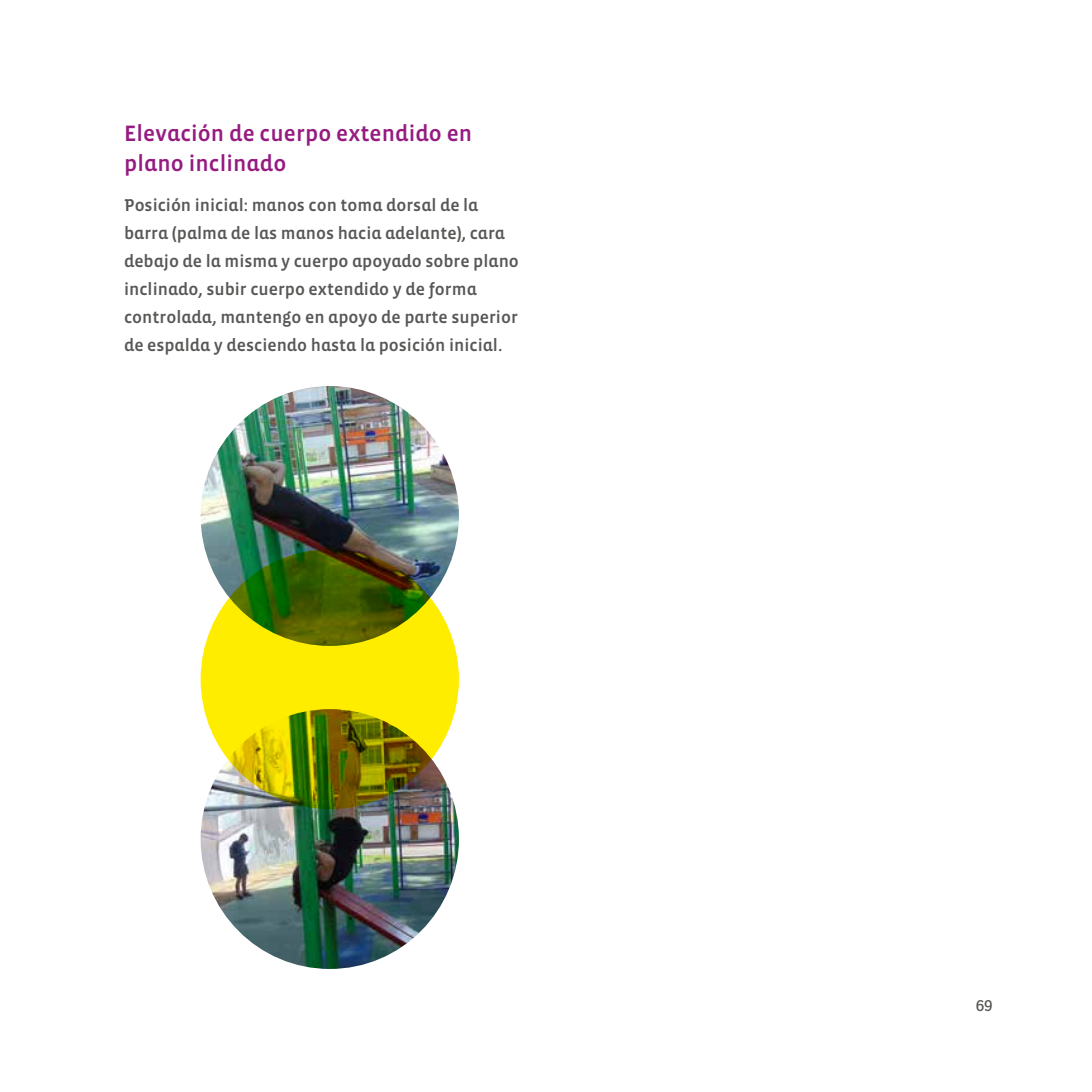
<style>
.page{position:relative;width:1092px;height:1092px;background:#fff}
.page>*{position:absolute;margin:0;border:0;box-sizing:border-box;transform-origin:0 0}
.t1{font:22.75px/29.8px "Vista Sans Alt Med";letter-spacing:.005em;color:#951b81}
.t2{font:17.5px/28px "Vista Sans Alt Med";color:#575756}
.t3{font:15.75px "Ronnia";color:#575756}
</style>
<div class="page">
<img style="left:201px;top:386px;width:258px;height:259px">
<img style="left:201px;top:709px;width:258px;height:259px">
<svg style="left:201px;top:549px;width:258px;height:260px;background:#a9a900"></svg>
<h1 class="t1" style="left:124px;top:119px;width:350px">Elevación de cuerpo extendido en plano inclinado</h1>
<p class="t2" style="left:124px;top:191px;width:396px">Posición inicial: manos con toma dorsal de la barra (palma de las manos hacia adelante), cara debajo de la misma y cuerpo apoyado sobre plano inclinado, subir cuerpo extendido y de forma controlada, mantengo en apoyo de parte superior de espalda y desciendo hasta la posición inicial.</p>
<p class="t3" style="left:975px;top:995px;width:18px">69</p>
</div>
